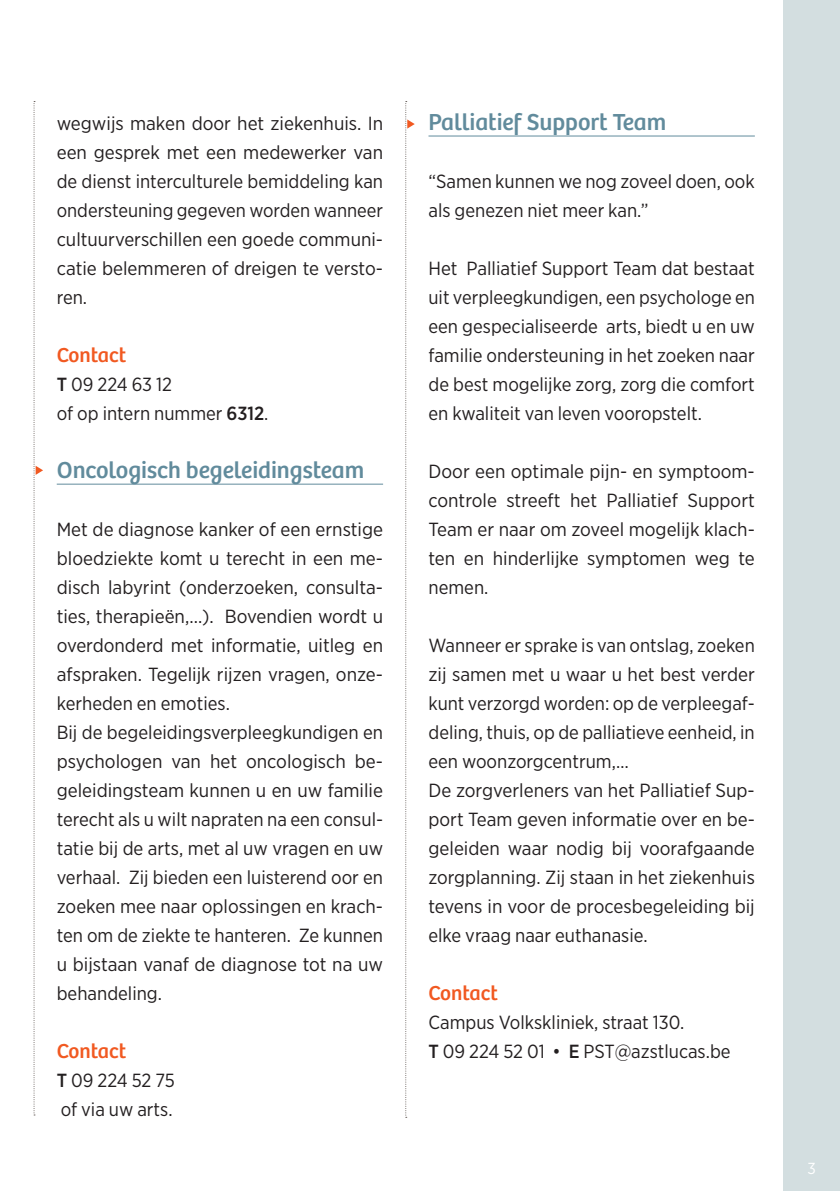
<style>
.page{position:relative;width:840px;height:1191px;background:#fff}
.page>*{position:absolute;margin:0;border:0;box-sizing:border-box;transform-origin:0 0}
.t1{font:24px "Bree";color:#618b9c}
.t2{font:21px "Bree";color:#f15921}
.t3{font:19px/29px "Gotham Narrow";color:#231f20}
.t4{font:16px "Gotham Narrow";color:#fff}
.s1{font-weight:500}
</style>
<div class="page">
<div style="left:782px;top:0;width:57px;height:1191px;background:#d3dee0"></div>
<hr style="left:57px;top:484px;width:326px;height:1px;background:#618b9c">
<hr style="left:428px;top:136px;width:326px;height:1px;background:#618b9c">
<svg style="left:34px;top:101px;width:9px;height:1014px"></svg>
<svg style="left:405px;top:101px;width:9px;height:1016px"></svg>
<p class="t3" style="left:57px;top:108px;width:328px;text-align:justify">wegwijs maken door het ziekenhuis. In een gesprek met een medewerker van de dienst interculturele bemiddeling kan ondersteuning gegeven worden wanneer cultuurverschillen een goede communi&shy;catie belemmeren of dreigen te versto&shy;ren.</p>
<p class="t2" style="left:57px;top:343px;width:71px">Contact</p>
<p class="t3" style="left:57px;top:369px;width:213px"><span class="s1">T</span> 09 224 63 12<br>of op intern nummer <span class="s1">6312</span>.</p>
<p class="t1" style="left:57px;top:456px;width:309px">Oncologisch begeleidingsteam</p>
<p class="t3" style="left:57px;top:514px;width:328px">Met de diagnose kanker of een ernstige bloedziekte komt u terecht in een me&shy;disch labyrint (onderzoeken, consulta&shy;ties, therapieën,…). Bovendien wordt u overdonderd met informatie, uitleg en afspraken. Tegelijk rijzen vragen, onze&shy;kerheden en emoties.<br>Bij de begeleidingsverpleegkundigen en psychologen van het oncologisch be&shy;geleidingsteam kunnen u en uw familie terecht als u wilt napraten na een consul&shy;tatie bij de arts, met al uw vragen en uw verhaal. Zij bieden een luisterend oor en zoeken mee naar oplossingen en krach&shy;ten om de ziekte te hanteren. Ze kunnen u bijstaan vanaf de diagnose tot na uw behandeling.</p>
<p class="t2" style="left:57px;top:1039px;width:71px">Contact</p>
<p class="t3" style="left:57px;top:1065px;width:119px"><span class="s1">T</span> 09 224 52 75 of via uw arts.</p>
<p class="t1" style="left:428px;top:108px;width:239px">Palliatief Support Team</p>
<p class="t3" style="left:428px;top:166px;width:327px">“Samen kunnen we nog zoveel doen, ook als genezen niet meer kan.”</p>
<p class="t3" style="left:428px;top:253px;width:328px;text-align:justify">Het Palliatief Support Team dat bestaat uit verpleegkundigen, een psychologe en een gespecialiseerde arts, biedt u en uw familie ondersteuning in het zoeken naar de best mogelijke zorg, zorg die comfort en kwaliteit van leven vooropstelt.</p>
<p class="t3" style="left:428px;top:456px;width:328px;text-align:justify">Door een optimale pijn- en symptoom&shy;controle streeft het Palliatief Support Team er naar om zoveel mogelijk klach&shy;ten en hinderlijke symptomen weg te nemen.</p>
<p class="t3" style="left:428px;top:630px;width:328px">Wanneer er sprake is van ontslag, zoeken zij samen met u waar u het best verder kunt verzorgd worden: op de verpleegaf&shy;deling, thuis, op de palliatieve eenheid, in een woonzorgcentrum,…<br>De zorgverleners van het Palliatief Sup&shy;port Team geven informatie over en be&shy;geleiden waar nodig bij voorafgaande zorgplanning. Zij staan in het ziekenhuis tevens in voor de procesbegeleiding bij elke vraag naar euthanasie.</p>
<p class="t2" style="left:428px;top:981px;width:71px">Contact</p>
<p class="t3" style="left:428px;top:1007px;width:303px">Campus Volkskliniek, straat 130.<br><span class="s1">T</span> 09 224 52 01 • <span class="s1">E</span> PST@azstlucas.be</p>
<p class="t4" style="left:807px;top:1158px;width:10px">3</p>
</div>
